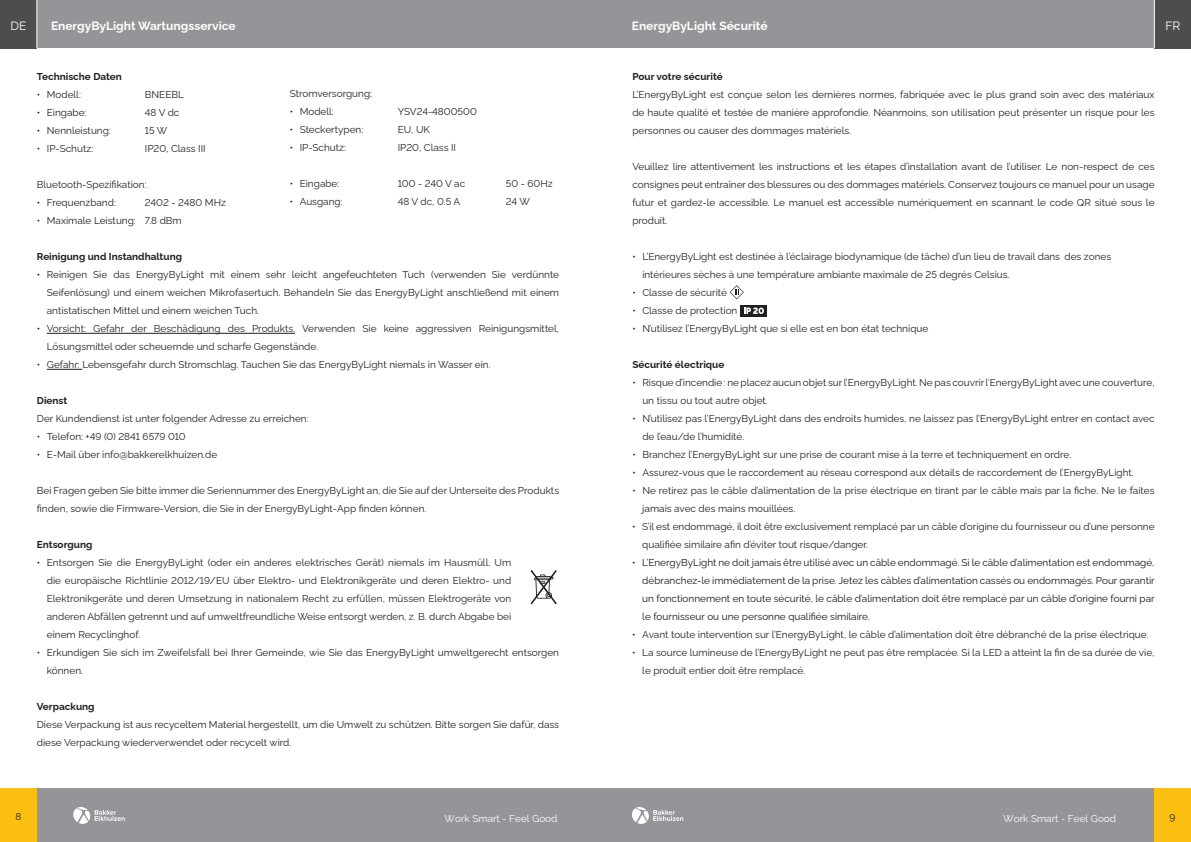
<style>
.page{position:relative;width:1191px;height:842px;background:#fff}
.page>*{position:absolute;margin:0;border:0;box-sizing:border-box;transform-origin:0 0}
.t1{font:700 12px "Raleway";color:#fff}
.t2{font:12px "Raleway";color:#fff}
.t3{font:10px/18px "Raleway";color:#231f20}
.t4{font:10px/18px "Raleway";color:#18181c;text-align:justify}
.t5{font:700 10px "Raleway";color:#231f20}
.t6{font:10px "Raleway";color:#fff}
.s1{color:#231f20}
</style>
<div class="page">
<div style="left:37px;top:788px;width:558px;height:54px;background:#939598"></div>
<div style="left:595px;top:788px;width:559px;height:54px;background:#939598"></div>
<div style="left:0;top:0;width:595px;height:48px;background:#939598"></div>
<div style="left:595px;top:0;width:596px;height:48px;background:#939598"></div>
<svg style="left:73px;top:807px;width:52px;height:17px"></svg>
<svg style="left:632px;top:807px;width:51px;height:17px"></svg>
<div style="left:0;top:0;width:37px;height:48px;background:#4d4c4f"></div>
<div style="left:1154px;top:0;width:37px;height:48px;background:#4d4c4f"></div>
<hr style="left:47px;top:333px;width:248px;height:1px;background:#231f20">
<hr style="left:47px;top:369px;width:35px;height:1px;background:#231f20">
<svg style="left:729px;top:285px;width:15px;height:14px"></svg>
<div style="left:740px;top:305px;width:26px;height:11px;background:#231f20"></div>
<svg style="left:744px;top:307px;width:20px;height:7px"></svg>
<hr style="left:36px;top:0;width:1px;height:48px;background:#fff">
<hr style="left:1153px;top:0;width:1px;height:48px;background:#fff">
<svg style="left:530px;top:570px;width:27px;height:35px"></svg>
<div style="left:0;top:788px;width:37px;height:54px;background:#fbbf12"></div>
<div style="left:1154px;top:788px;width:37px;height:54px;background:#fbbf12"></div>
<p class="t2" style="left:10px;top:16px;width:17px">DE</p>
<p class="t1" style="left:51px;top:16px;width:186px">EnergyByLight Wartungsservice</p>
<p class="t1" style="left:632px;top:16px;width:137px">EnergyByLight Sécurité</p>
<p class="t2" style="left:1165px;top:16px;width:16px">FR</p>
<p class="t5" style="left:37px;top:69px;width:87px">Technische Daten</p>
<p class="t3" style="left:37px;top:85px;width:46px">• Modell:</p>
<p class="t3" style="left:145px;top:85px;width:41px">BNEEBL</p>
<p class="t3" style="left:37px;top:103px;width:51px">• Eingabe:</p>
<p class="t3" style="left:145px;top:103px;width:36px">48 V dc</p>
<p class="t3" style="left:37px;top:121px;width:75px">• Nennleistung:</p>
<p class="t3" style="left:145px;top:121px;width:24px">15W</p>
<p class="t3" style="left:37px;top:139px;width:58px">• IP-Schutz:</p>
<p class="t3" style="left:145px;top:139px;width:62px">IP20, Class III</p>
<p class="t3" style="left:37px;top:175px;width:111px">Bluetooth-Spezifikation:</p>
<p class="t3" style="left:37px;top:193px;width:81px">• Frequenzband:</p>
<p class="t3" style="left:145px;top:193px;width:83px">2402 - 2480 MHz</p>
<p class="t3" style="left:37px;top:211px;width:146px">• Maximale Leistung: 7.8 dBm</p>
<p class="t5" style="left:37px;top:249px;width:147px">Reinigung und Instandhaltung</p>
<p class="t3" style="left:47px;top:265px;width:514px;text-align:justify;text-indent:-10px">• Reinigen Sie das EnergyByLight mit einem sehr leicht angefeuchteten Tuch (verwenden Sie verdünnte Seifenlösung) und einem weichen Mikrofasertuch. Behandeln Sie das EnergyByLight anschließend mit einem antistatischen Mittel und einem weichen Tuch.</p>
<p class="t3" style="left:47px;top:319px;width:514px;text-indent:-10px">• Vorsicht: Gefahr der Beschädigung des Produkts. Verwenden Sie keine aggressiven Reinigungsmittel,<br>Lösungsmittel oder scheuernde und scharfe Gegenstände.</p>
<p class="t3" style="left:37px;top:355px;width:455px">• Gefahr: Lebensgefahr durch Stromschlag. Tauchen Sie das EnergyByLight niemals in Wasser ein.</p>
<p class="t5" style="left:37px;top:393px;width:32px">Dienst</p>
<p class="t3" style="left:37px;top:409px;width:273px">Der Kundendienst ist unter folgender Adresse zu erreichen:</p>
<p class="t3" style="left:37px;top:427px;width:150px">• Telefon: +49 (0) 2841 6579 010</p>
<p class="t3" style="left:37px;top:445px;width:182px">• E-Mail über info@bakkerelkhuizen.de</p>
<p class="t3" style="left:37px;top:481px;width:524px">Bei Fragen geben Sie bitte immer die Seriennummer des EnergyByLight an, die Sie auf der Unterseite des Produkts finden, sowie die Firmware-Version, die Sie in der EnergyByLight-App finden können.</p>
<p class="t5" style="left:37px;top:537px;width:57px">Entsorgung</p>
<p class="t3" style="left:47px;top:553px;width:466px;text-align:justify;text-indent:-10px">• Entsorgen Sie die EnergyByLight (oder ein anderes elektrisches Gerät) niemals im Hausmüll. Um die europäische Richtlinie 2012/19/EU über Elektro- und Elektronikgeräte und deren Elektro- und Elektronikgeräte und deren Umsetzung in nationalem Recht zu erfüllen, müssen Elektrogeräte von anderen Abfällen getrennt und auf umweltfreundliche Weise entsorgt werden, z. B. durch Abgabe bei einem Recyclinghof.</p>
<p class="t3" style="left:47px;top:643px;width:514px;text-indent:-10px">• Erkundigen Sie sich im Zweifelsfall bei Ihrer Gemeinde, wie Sie das EnergyByLight umweltgerecht entsorgen können.</p>
<p class="t5" style="left:37px;top:699px;width:59px">Verpackung</p>
<p class="t3" style="left:37px;top:715px;width:524px">Diese Verpackung ist aus recyceltem Material hergestellt, um die Umwelt zu schützen. Bitte sorgen Sie dafür, dass diese Verpackung wiederverwendet oder recycelt wird.</p>
<p class="t3" style="left:290px;top:84px;width:84px">Stromversorgung:</p>
<p class="t3" style="left:290px;top:102px;width:46px">• Modell:</p>
<p class="t3" style="left:398px;top:102px;width:81px">YSV24-4800500</p>
<p class="t3" style="left:290px;top:120px;width:75px">• Steckertypen:</p>
<p class="t3" style="left:398px;top:120px;width:34px">EU, UK</p>
<p class="t3" style="left:290px;top:138px;width:58px">• IP-Schutz:</p>
<p class="t3" style="left:398px;top:138px;width:60px">IP20, Class II</p>
<p class="t3" style="left:290px;top:174px;width:51px">• Eingabe:</p>
<p class="t3" style="left:398px;top:174px;width:69px">100 - 240 V ac</p>
<p class="t3" style="left:506px;top:174px;width:48px">50 - 60Hz</p>
<p class="t3" style="left:290px;top:192px;width:54px">• Ausgang:</p>
<p class="t3" style="left:398px;top:192px;width:64px">48 V dc, 0.5 A</p>
<p class="t3" style="left:506px;top:192px;width:26px">24 W</p>
<p class="t5" style="left:632px;top:69px;width:92px">Pour votre sécurité</p>
<p class="t3" style="left:632px;top:85px;width:524px;text-align:justify">L’EnergyByLight est conçue selon les dernières normes, fabriquée avec le plus grand soin avec des matériaux de haute qualité et testée de manière approfondie. Néanmoins, son utilisation peut présenter un risque pour les personnes ou causer des dommages matériels.</p>
<p class="t3" style="left:632px;top:157px;width:524px;text-align:justify">Veuillez lire attentivement les instructions et les étapes d’installation avant de l’utiliser. Le non-respect de ces consignes peut entraîner des blessures ou des dommages matériels. Conservez toujours ce manuel pour un usage futur et gardez-le accessible. Le manuel est accessible numériquement en scannant le code QR situé sous le produit.</p>
<p class="t3" style="left:642px;top:247px;width:470px;text-indent:-10px">• L’EnergyByLight est destinée à l’éclairage biodynamique (de tâche) d’un lieu de travail dans des zones intérieures sèches à une température ambiante maximale de 25 degrés Celsius.</p>
<p class="t3" style="left:632px;top:283px;width:96px">• Classe de sécurité</p>
<p class="t3" style="left:632px;top:301px;width:107px">• Classe de protection</p>
<p class="t3" style="left:632px;top:319px;width:297px">• N’utilisez l’EnergyByLight que si elle est en bon état technique</p>
<p class="t5" style="left:632px;top:357px;width:94px">Sécurité électrique</p>
<p class="t3" style="left:642px;top:373px;width:514px;text-indent:-10px">• Risque d’incendie : ne placez aucun objet sur l’EnergyByLight. Ne pas couvrir l’EnergyByLight avec une couverture, un tissu ou tout autre objet.</p>
<p class="t3" style="left:642px;top:409px;width:514px;text-indent:-10px">• N’utilisez pas l’EnergyByLight dans des endroits humides, ne laissez pas l’EnergyByLight entrer en contact avec de l’eau/de l’humidité.</p>
<p class="t3" style="left:632px;top:445px;width:440px">• Branchez l’EnergyByLight sur une prise de courant mise à la terre et techniquement en ordre.</p>
<p class="t3" style="left:632px;top:463px;width:503px">• Assurez-vous que le raccordement au réseau correspond aux détails de raccordement de l’EnergyByLight.</p>
<p class="t3" style="left:642px;top:481px;width:514px;text-indent:-10px">• Ne retirez pas le câble d’alimentation de la prise électrique en tirant par le câble mais par la fiche. Ne le faites jamais avec des mains mouillées.</p>
<p class="t3" style="left:642px;top:517px;width:514px;text-indent:-10px">• S’il est endommagé, il doit être exclusivement remplacé par un câble d’origine du fournisseur ou d’une personne qualifiée similaire afin d’éviter tout risque/danger.</p>
<p class="t4" style="left:642px;top:553px;width:514px;text-indent:-10px"><span class="s1">•</span> L’EnergyByLight ne doit jamais être utilisé avec un câble endommagé. Si le câble d’alimentation est endommagé, débranchez-le immédiatement de la prise. Jetez les câbles d’alimentation cassés ou endommagés. Pour garantir un fonctionnement en toute sécurité, le câble d’alimentation doit être remplacé par un câble d’origine fourni par le fournisseur ou une personne qualifiée similaire.</p>
<p class="t3" style="left:632px;top:625px;width:518px">• Avant toute intervention sur l’EnergyByLight, le câble d’alimentation doit être débranché de la prise électrique.</p>
<p class="t3" style="left:642px;top:643px;width:514px;text-indent:-10px">• La source lumineuse de l’EnergyByLight ne peut pas être remplacée. Si la LED a atteint la fin de sa durée de vie, le produit entier doit être remplacé.</p>
<p class="t3" style="left:15px;top:806px;width:7px">8</p>
<p class="t3" style="left:1169px;top:806px;width:7px">9</p>
<p class="t6" style="left:444px;top:810px;width:114px">Work Smart - Feel Good</p>
<p class="t6" style="left:1003px;top:810px;width:114px">Work Smart - Feel Good</p>
</div>
